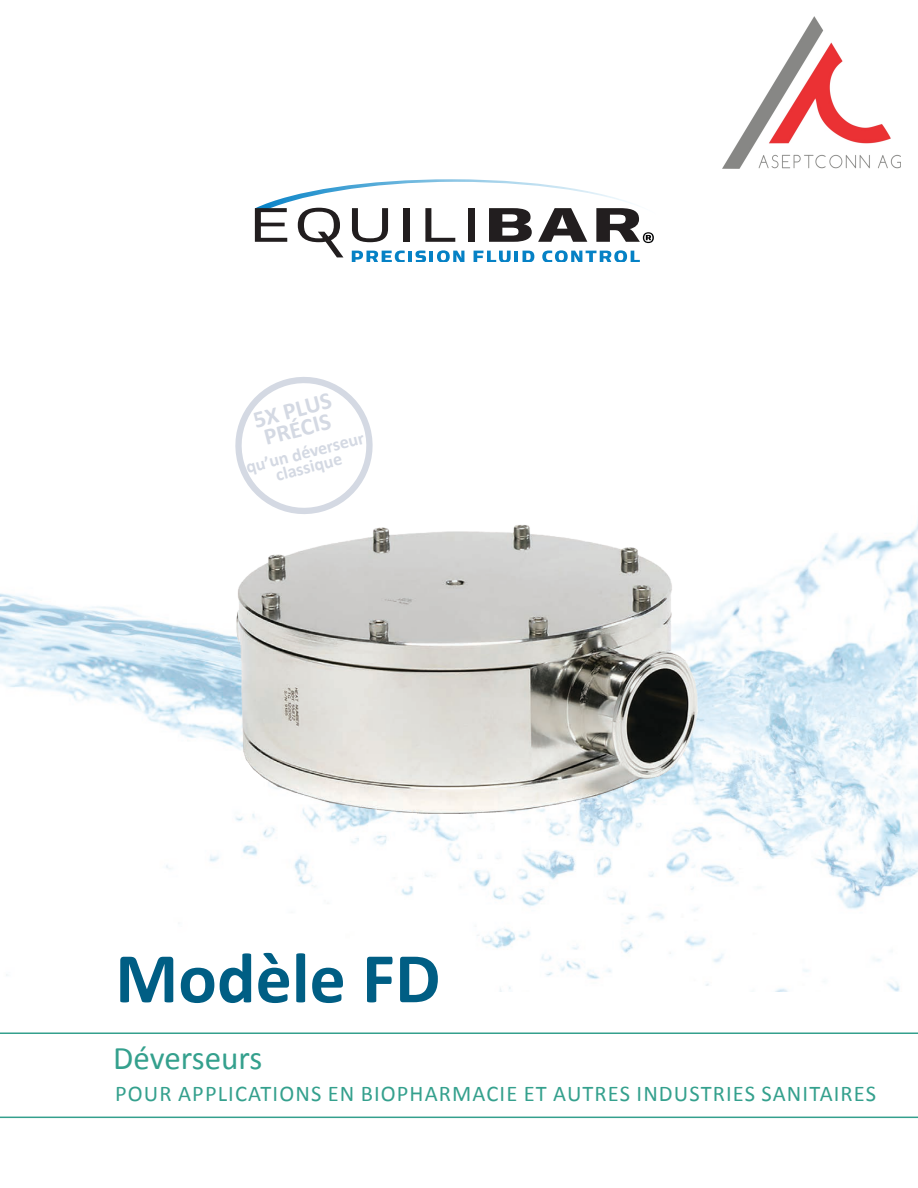
<style>
.page{position:relative;width:918px;height:1188px;background:#fff}
.page>*{position:absolute;margin:0;border:0;box-sizing:border-box;transform-origin:0 0}
.t1{font:700 72px "Calibri";color:#005e84}
.t2{font:33px "Calibri";color:#34a08d}
.t3{font:700 24px/19.5px "Calibri";color:#d4d9e3}
.t4{font:22.5px "Calibri";letter-spacing:.05em;color:#34a08d}
.t5{font:700 18px/15px "Calibri";color:#d4d9e3;text-align:center}
</style>
<div class="page">
<img style="left:0;top:522px;width:918px;height:469px">
<svg style="left:235px;top:377px;width:138px;height:137px"></svg>
<svg style="left:255px;top:179px;width:399px;height:83px"></svg>
<hr style="left:0;top:1032px;width:918px;height:2px;background:#34a08d">
<hr style="left:0;top:1117px;width:918px;height:1px;background:#34a08d">
<img style="left:205px;top:524px;width:528px;height:289px">
<img style="left:723px;top:17px;width:178px;height:151px">
<p class="t3" style="left:251px;top:411px;width:82px;rotate:-15deg">5X PLUS<br>PRÉCIS</p>
<p class="t5" style="left:244px;top:461px;width:123px;rotate:-15deg">qu’un déverseur classique</p>
<h1 class="t1" style="left:115px;top:932px;width:327px">Modèle FD</h1>
<h2 class="t2" style="left:113px;top:1037px;width:151px">Déverseurs</h2>
<p class="t4" style="left:115px;top:1079px;width:762px">POUR APPLICATIONS EN BIOPHARMACIE ET AUTRES INDUSTRIES SANITAIRES</p>
</div>
